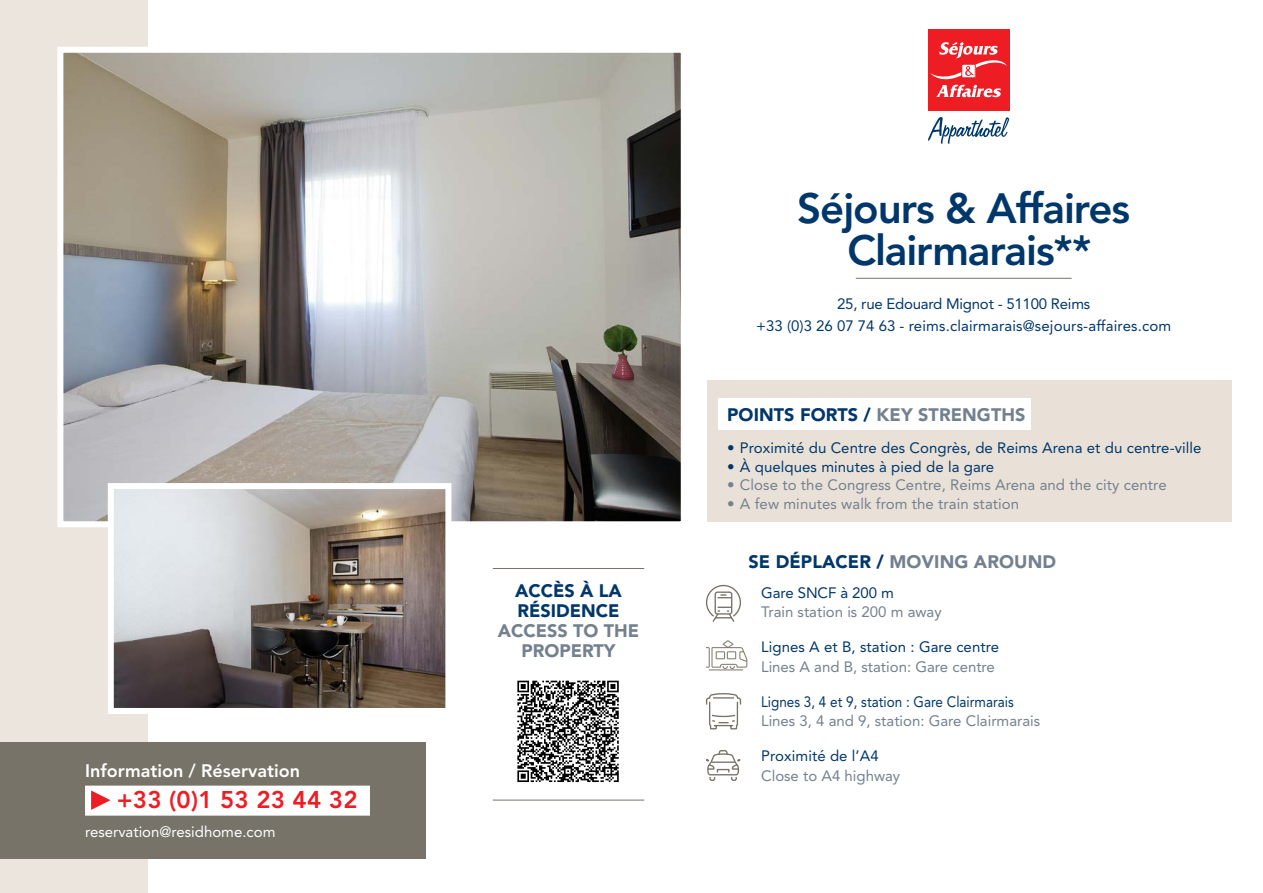
<style>
.page{position:relative;width:1263px;height:893px;background:#fff}
.page>*{position:absolute;margin:0;border:0;box-sizing:border-box;transform-origin:0 0}
.t1{font:800 42px/42px "Avenir LT Std";letter-spacing:-.025em;color:#00376b;text-align:center}
.t2{font:800 24px "Avenir LT Std";letter-spacing:.01em;color:#ee1d23}
.t3{font:800 21px "Avenir LT Std";color:#ee1d23}
.t4{font:900 18px/20.2px "Avenir LT Std";color:#73818f;text-align:center}
.t5{font:900 18px "Avenir LT Std";letter-spacing:.005em;color:#00376b}
.t6{font:18px "Avenir LT Std";color:#fff}
.t7{font:800 18px "Avenir LT Std";color:#fff}
.t8{font:15px/22.5px "Avenir LT Std";letter-spacing:.005em;color:#00376b;text-align:center}
.t9{font:15px "Avenir LT Std";color:#73818f}
.t10{font:15px "Avenir LT Std";letter-spacing:.005em;color:#00376b;scale:.9 1}
.t11{font:15px "Avenir LT Std";color:#fff}
.t12{font:15px "Avenir LT Std";color:#fff}
.s1{color:#00376b}
.s2{color:#73818f}
.s3{color:#fff}
</style>
<div class="page">
<div style="left:0;top:0;width:148px;height:893px;background:#e9e1d8"></div>
<svg style="left:57px;top:46px;width:624px;height:482px;background:#a4a19c"></svg>
<hr style="left:856px;top:278px;width:215px;height:1px;background:#787369">
<div style="left:707px;top:381px;width:524px;height:141px;background:#e9e1d8"></div>
<div style="left:719px;top:398px;width:312px;height:31px;background:#fff"></div>
<svg style="left:705px;top:584px;width:36px;height:38px"></svg>
<hr style="left:709px;top:669px;width:34px;height:1px;background:#827a6e">
<svg style="left:706px;top:640px;width:41px;height:29px"></svg>
<svg style="left:705px;top:693px;width:37px;height:37px"></svg>
<svg style="left:706px;top:750px;width:35px;height:31px"></svg>
<div style="left:0;top:742px;width:394px;height:117px;background:#787369"></div>
<div style="left:64px;top:742px;width:361px;height:117px;background:#787369"></div>
<div style="left:85px;top:786px;width:285px;height:30px;background:#fff"></div>
<svg style="left:91px;top:790px;width:19px;height:20px"></svg>
<svg style="left:105px;top:480px;width:349px;height:234px;background:#9b9490"></svg>
<hr style="left:493px;top:568px;width:151px;height:1px;background:#787369">
<svg style="left:517px;top:680px;width:102px;height:102px"></svg>
<hr style="left:493px;top:800px;width:151px;height:1px;background:#787369">
<div style="left:928px;top:29px;width:81px;height:81px;background:#ee1d23"></div>
<svg style="left:928px;top:117px;width:81px;height:27px"></svg>
<svg style="left:930px;top:42px;width:77px;height:55px"></svg>
<p class="t7" style="left:85px;top:760px;width:216px">Information / Réservation</p>
<p class="t2" style="left:117px;top:786px;width:242px">+33 (0)1 53 23 44 32</p>
<p class="t12" style="left:85px;top:823px;width:192px">reservation@residhome.com</p>
<p class="t6" style="left:123px;top:760px;width:194px">Information/Réservation</p>
<p class="t3" style="left:154px;top:787px;width:208px">+33 (0)1 53 23 44 32</p>
<p class="t11" style="left:123px;top:820px;width:191px">reservation@residhome.com</p>
<p class="t4" style="left:498px;top:580px;width:143px"><span class="s1">ACCÈS À LA<br>RÉSIDENCE<br></span>ACCESS TO THE<br>PROPERTY</p>
<p class="t1" style="left:797px;top:188px;width:334px">Séjours &amp; Affaires<br>Clairmarais**</p>
<p class="t8" style="left:756px;top:293px;width:416px">25, rue Edouard Mignot - 51100 Reims<br>+33 (0)3 26 07 74 63 - reims.clairmarais@sejours-affaires.com</p>
<p class="t5" style="left:727px;top:404px;width:305px">POINTS FORTS / <span class="s2">KEY STRENGTHS</span><span class="s3">I</span></p>
<p class="t8" style="left:727px;top:437px;width:476px">• Proximité du Centre des Congrès, de Reims Arena et du centre-ville</p>
<p class="t8" style="left:727px;top:455px;width:269px">• À quelques minutes à pied de la gare</p>
<p class="t9" style="left:727px;top:476px;width:441px">• Close to the Congress Centre, Reims Arena and the city centre</p>
<p class="t9" style="left:727px;top:495px;width:294px">• A few minutes walk from the train station</p>
<p class="t4" style="left:748px;top:551px;width:309px"><span class="s1">SE DÉPLACER /</span> MOVING AROUND</p>
<p class="t8" style="left:761px;top:582px;width:134px">Gare SNCF à 200 m</p>
<p class="t9" style="left:761px;top:603px;width:182px">Train station is 200 m away</p>
<p class="t8" style="left:761px;top:636px;width:240px">Lignes A et B, station : Gare centre</p>
<p class="t9" style="left:761px;top:658px;width:235px">Lines A and B, station: Gare centre</p>
<p class="t10" style="left:761px;top:693px;width:282px">Lignes 3, 4 et 9, station : Gare Clairmarais</p>
<p class="t9" style="left:761px;top:712px;width:281px">Lines 3, 4 and 9, station: Gare Clairmarais</p>
<p class="t8" style="left:761px;top:745px;width:119px">Proximité de l’A4</p>
<p class="t9" style="left:761px;top:767px;width:140px">Close to A4 highway</p>
</div>
